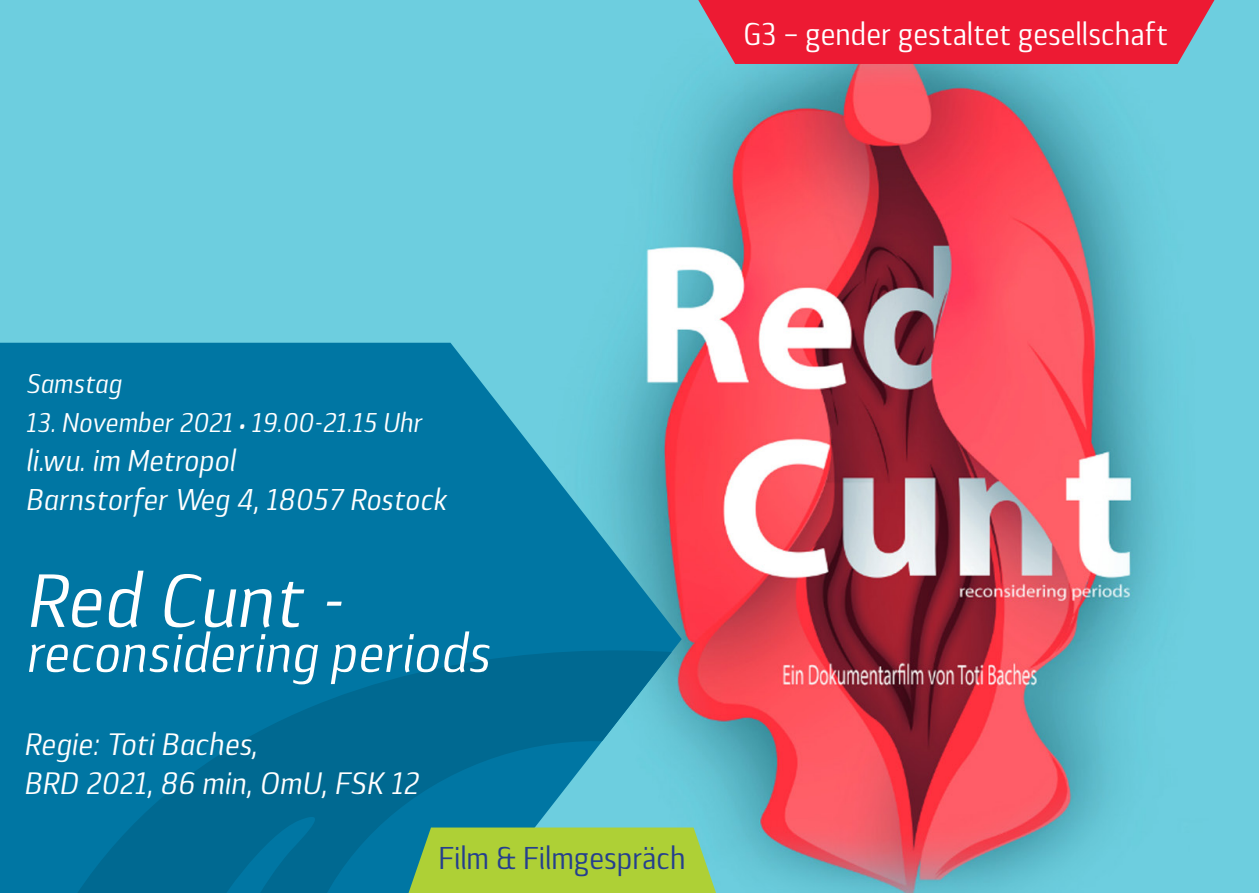
<style>
.page{position:relative;width:1259px;height:893px;background:#fff}
.page>*{position:absolute;margin:0;border:0;box-sizing:border-box;transform-origin:0 0}
.t1{font:italic condensed 75px "Lytiga Pro";color:#fff}
.t2{font:italic condensed 54px "Lytiga Pro";color:#fff}
.t3{font:condensed 31.5px "Lytiga Pro";letter-spacing:-.01em;color:#fff}
.t4{font:condensed 31.5px "Lytiga Pro";letter-spacing:-.01em;color:#253f8e}
.t5{font:italic condensed 30.9px "Lytiga Pro";color:#fff}
.t6{font:italic condensed 30px/39px "Lytiga Pro";color:#fff}
.t7{font:italic condensed 27px "Lytiga Pro";color:#fff}
.s1{font-size:18px}
</style>
<div class="page">
<img style="left:0;top:0;width:1259px;height:893px">
<svg style="left:0;top:343px;width:682px;height:550px;background:#0f7da5"></svg>
<svg style="left:408px;top:827px;width:308px;height:66px;background:#a4cc41"></svg>
<svg style="left:698px;top:0;width:516px;height:64px;background:#e3263f"></svg>
<p class="t3" style="left:743px;top:14px;width:427px">G3 – gender gestaltet gesellschaft</p>
<p class="t7" style="left:26px;top:367px;width:97px">Samstag</p>
<p class="t7" style="left:26px;top:406px;width:398px">13. November 2021 <span class="s1">•</span> 19.00-21.15 Uhr</p>
<p class="t6" style="left:26px;top:441px;width:423px">li.wu. im Metropol<br>Barnstorfer Weg 4, 18057 Rostock</p>
<p class="t1" style="left:26px;top:554px;width:318px">Red Cunt -</p>
<p class="t2" style="left:26px;top:619px;width:466px">reconsidering periods</p>
<p class="t5" style="left:24px;top:725px;width:235px">Regie: Toti Baches,</p>
<p class="t5" style="left:24px;top:764px;width:396px">BRD 2021, 86 min, OmU, FSK 12</p>
<p class="t4" style="left:438px;top:838px;width:249px">Film &amp; Filmgespräch</p>
</div>
